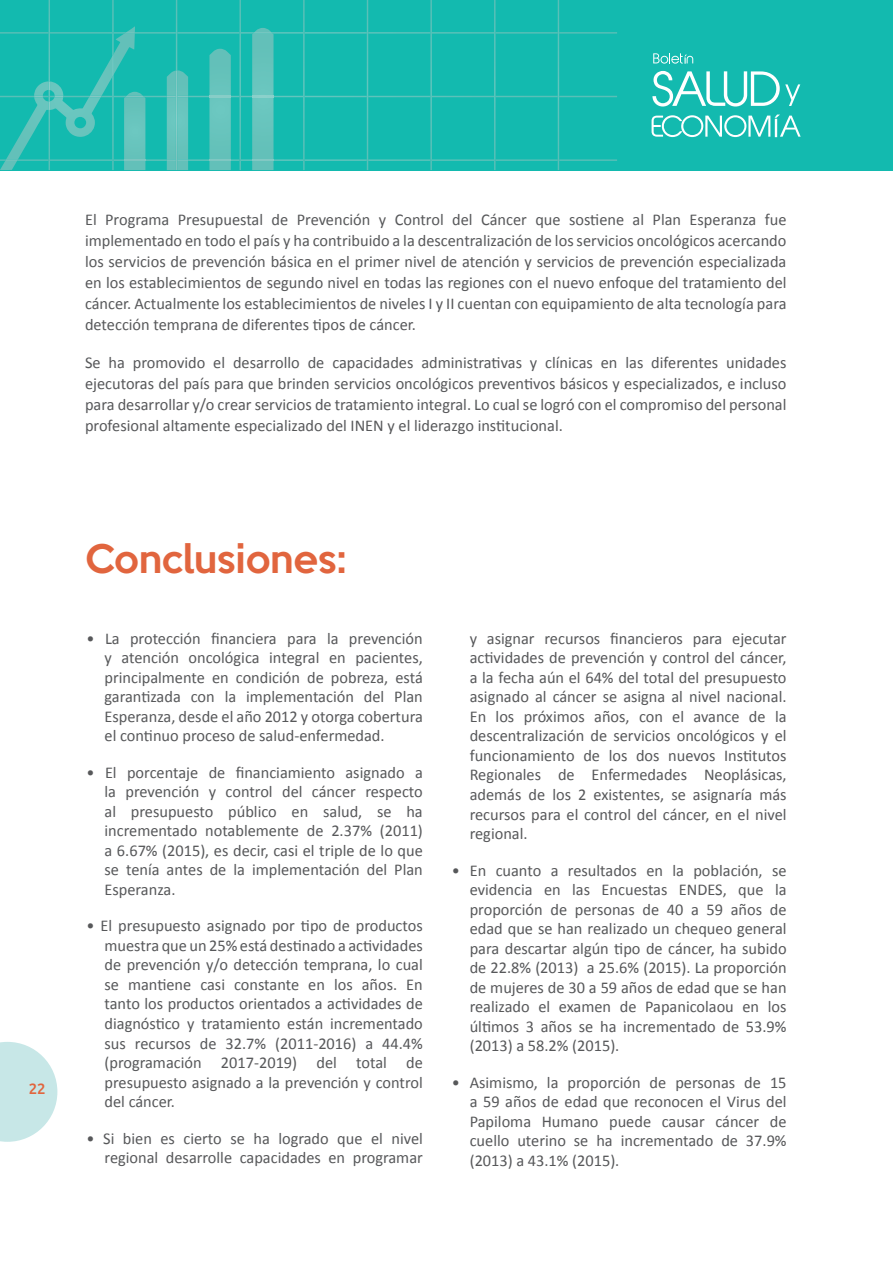
<style>
.page{position:relative;width:893px;height:1263px;background:#fff}
.page>*{position:absolute;margin:0;border:0;box-sizing:border-box;transform-origin:0 0}
.t1{font:500 36px "Keep Calm";color:#e1653e}
.t2{font:16.5px/19.5px "Calibri";color:#57585a;text-align:justify}
.t3{font:500 15px "Ubuntu";color:#e1653e}
</style>
<div class="page">
<svg style="left:0;top:1042px;width:57px;height:100px"></svg>
<div style="left:0;top:0;width:893px;height:170px;background:#13baaf"></div>
<svg style="left:0;top:0;width:617px;height:170px"></svg>
<img style="left:253px;top:32px;width:20px;height:2px">
<svg style="left:653px;top:53px;width:40px;height:11px"></svg>
<svg style="left:652px;top:71px;width:148px;height:36px"></svg>
<svg style="left:652px;top:115px;width:149px;height:22px"></svg>
<p class="t2" style="left:85px;top:209px;width:703px;line-height:21px">El Programa Presupuestal de Prevención y Control del Cáncer que sostiene al Plan Esperanza fue implementado en todo el país y ha contribuido a la descentralización de los servicios oncológicos acercando los servicios de prevención básica en el primer nivel de atención y servicios de prevención especializada en los establecimientos de segundo nivel en todas las regiones con el nuevo enfoque del tratamiento del cáncer. Actualmente los establecimientos de niveles I y II cuentan con equipamiento de alta tecnología para detección temprana de diferentes tipos de cáncer.</p>
<p class="t2" style="left:85px;top:352px;width:703px;line-height:21px">Se ha promovido el desarrollo de capacidades administrativas y clínicas en las diferentes unidades ejecutoras del país para que brinden servicios oncológicos preventivos básicos y especializados, e incluso para desarrollar y/o crear servicios de tratamiento integral. Lo cual se logró con el compromiso del personal profesional altamente especializado del INEN y el liderazgo institucional.</p>
<p class="t3" style="left:29px;top:1079px;width:19px">22</p>
<h1 class="t1" style="left:85px;top:528px;width:262px">Conclusiones:</h1>
<p class="t2" style="left:105px;top:628px;width:320px;text-indent:-18px">• La protección financiera para la prevención y atención oncológica integral en pacientes, principalmente en condición de pobreza, está garantizada con la implementación del Plan Esperanza, desde el año 2012 y otorga cobertura el continuo proceso de salud-enfermedad.</p>
<p class="t2" style="left:105px;top:762px;width:320px;text-indent:-18px">• El porcentaje de financiamiento asignado a la prevención y control del cáncer respecto al presupuesto público en salud, se ha incrementado notablemente de 2.37% (2011) a 6.67% (2015), es decir, casi el triple de lo que se tenía antes de la implementación del Plan Esperanza.</p>
<p class="t2" style="left:105px;top:916px;width:320px;text-indent:-18px">• El presupuesto asignado por tipo de productos muestra que un 25% está destinado a actividades de prevención y/o detección temprana, lo cual se mantiene casi constante en los años. En tanto los productos orientados a actividades de diagnóstico y tratamiento están incrementado sus recursos de 32.7% (2011-2016) a 44.4% (programación 2017-2019) del total de presupuesto asignado a la prevención y control del cáncer.</p>
<p class="t2" style="left:87px;top:1128px;width:338px;text-align:right">• Si bien es cierto se ha logrado que el nivel regional desarrolle capacidades en programar</p>
<p class="t2" style="left:470px;top:628px;width:318px">y asignar recursos financieros para ejecutar actividades de prevención y control del cáncer, a la fecha aún el 64% del total del presupuesto asignado al cáncer se asigna al nivel nacional.<br>En los próximos años, con el avance de la descentralización de servicios oncológicos y el funcionamiento de los dos nuevos Institutos Regionales de Enfermedades Neoplásicas, además de los 2 existentes, se asignaría más recursos para el control del cáncer, en el nivel regional.</p>
<p class="t2" style="left:470px;top:860px;width:318px;text-indent:-18px">• En cuanto a resultados en la población, se evidencia en las Encuestas ENDES, que la proporción de personas de 40 a 59 años de edad que se han realizado un chequeo general para descartar algún tipo de cáncer, ha subido de 22.8% (2013) a 25.6% (2015). La proporción de mujeres de 30 a 59 años de edad que se han realizado el examen de Papanicolaou en los últimos 3 años se ha incrementado de 53.9% (2013) a 58.2% (2015).</p>
<p class="t2" style="left:470px;top:1072px;width:318px;text-indent:-18px">• Asimismo, la proporción de personas de 15 a 59 años de edad que reconocen el Virus del Papiloma Humano puede causar cáncer de cuello uterino se ha incrementado de 37.9% (2013) a 43.1% (2015).</p>
</div>
